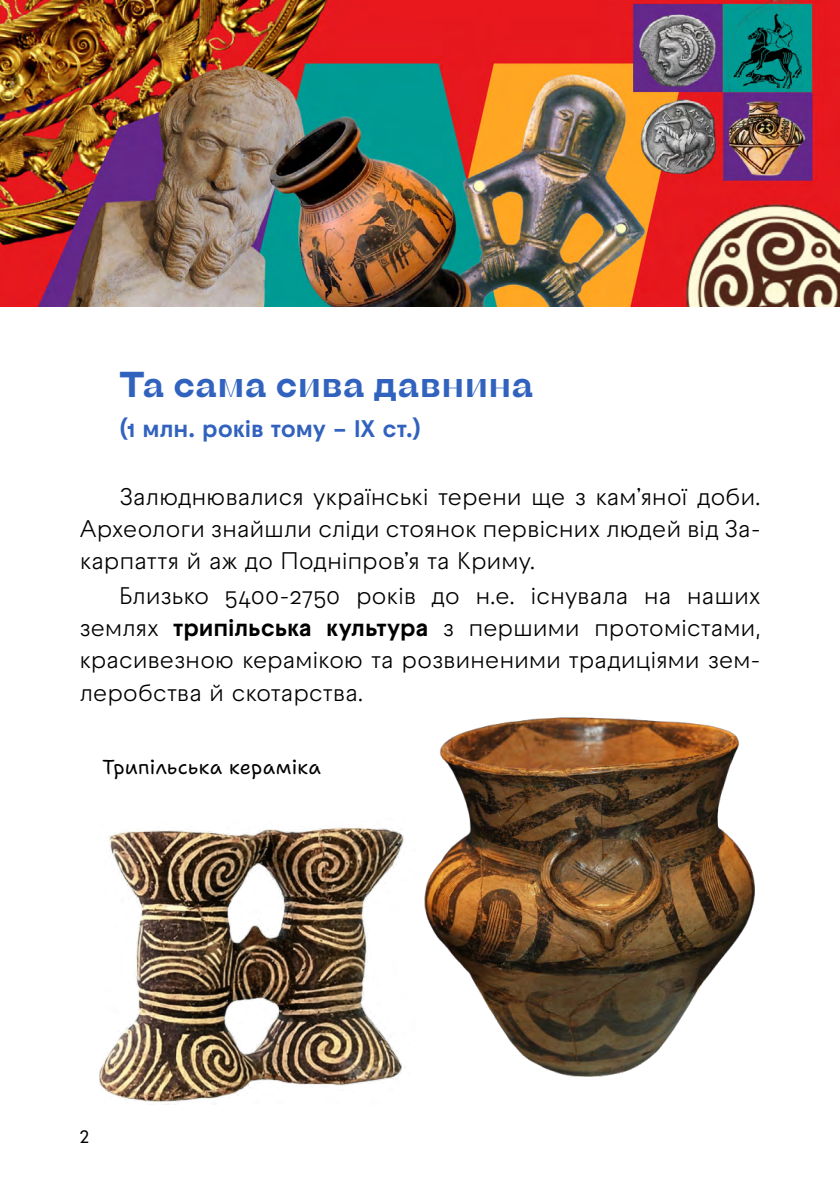
<style>
.page{position:relative;width:840px;height:1191px;background:#fff}
.page>*{position:absolute;margin:0;border:0;box-sizing:border-box;transform-origin:0 0}
.t1{font:36px "Kyiv Type Sans";color:#3162be}
.t2{font:24px/32.4px "Raptor V3 Premium";letter-spacing:-.01em;color:#000;text-align:justify}
.t3{font:700 24px "Raptor V3 Premium";letter-spacing:-.005em;color:#3162be}
.t4{font:20px "Shantell Sans";letter-spacing:.015em;color:#000}
.t5{font:500 18px "Raptor V3 Premium";color:#000}
.s1{font-weight:700}
</style>
<div class="page">
<img style="left:0;top:0;width:839px;height:306px">
<img style="left:424px;top:717px;width:331px;height:360px">
<img style="left:99px;top:827px;width:305px;height:275px">
<h1 class="t1" style="left:119px;top:360px;width:416px">Та сама сива давнина</h1>
<p class="t3" style="left:119px;top:411px;width:304px">(1 млн. років тому – ІХ cт.)</p>
<p class="t2" style="left:80px;top:480px;width:682px;text-indent:40px">Залюднювалися українські терени ще з кам’яної доби.<br>Археологи знайшли сліди стоянок первісних людей від За&shy;карпаття й аж до Подніпров’я та Криму.</p>
<p class="t2" style="left:79px;top:579px;width:682px;text-indent:40px">Близько 5400-2750 років до н.е. існувала на наших землях <span class="s1">трипільська культура</span> з першими протомістами, красивезною керамікою та розвиненими традиціями зем&shy;леробства й скотарства.</p>
<p class="t4" style="left:102px;top:755px;width:220px">Трипільська кераміка</p>
<p class="t5" style="left:80px;top:1124px;width:11px">2</p>
</div>
